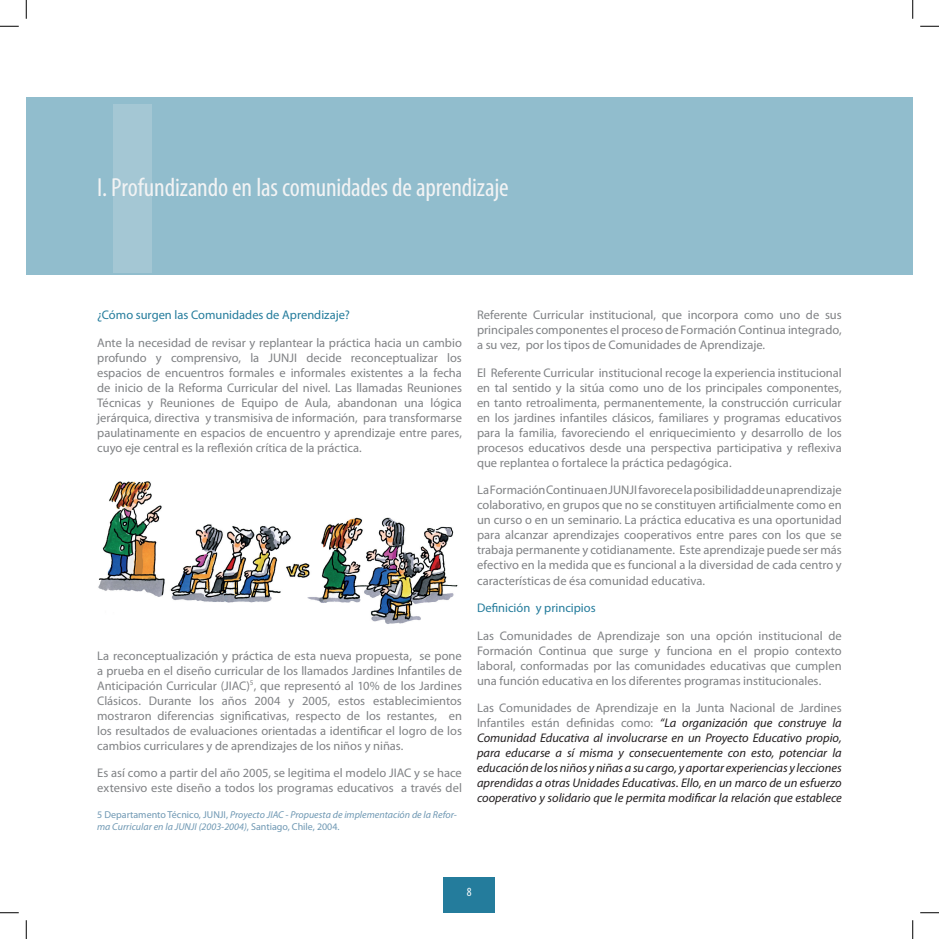
<style>
.page{position:relative;width:939px;height:939px;background:#fff}
.page>*{position:absolute;margin:0;border:0;box-sizing:border-box;transform-origin:0 0}
.t1{font:700 250px "Myriad Pro";color:#f2f3f4}
.t2{font:condensed 26.25px "Myriad Pro";letter-spacing:-.005em;color:#f2f3f4}
.t3{font:12.5px/15px "Myriad Pro";color:#808285;text-align:justify}
.t4{font:italic 12.5px/15px "Myriad Pro";color:#231f20;text-align:justify}
.t5{font:12.5px "Myriad Pro";color:#247c9c}
.t6{font:condensed 12.5px "Myriad Pro";color:#fff}
.t7{font:italic 10px/12px "Myriad Pro";color:#6f98b3}
.s1{font-style:normal}
.s2{font-style:normal;color:#808285}
</style>
<div class="page">
<div style="left:443px;top:877px;width:52px;height:35px;background:#247c9c"></div>
<div style="left:26px;top:97px;width:886px;height:177px;background:#91bdcd"></div>
<img style="left:98px;top:481px;width:360px;height:143px">
<svg style="left:0;top:25px;width:19px;height:2px"></svg>
<svg style="left:920px;top:25px;width:18px;height:2px"></svg>
<svg style="left:0;top:912px;width:19px;height:1px"></svg>
<svg style="left:920px;top:912px;width:18px;height:1px"></svg>
<svg style="left:25px;top:0;width:2px;height:19px"></svg>
<svg style="left:25px;top:920px;width:2px;height:18px"></svg>
<svg style="left:912px;top:0;width:1px;height:19px"></svg>
<svg style="left:912px;top:920px;width:1px;height:18px"></svg>
<h1 class="t1" style="left:97px;top:49px;width:73px">I</h1>
<h2 class="t2" style="left:97px;top:171px;width:413px">I. Profundizando en las comunidades de aprendizaje</h2>
<p class="t5" style="left:97px;top:308px;width:254px">¿Cómo surgen las Comunidades de Aprendizaje?</p>
<p class="t3" style="left:97px;top:335px;width:366px">Ante la necesidad de revisar y replantear la práctica hacia un cambio profundo y comprensivo, la JUNJI decide reconceptualizar los espacios de encuentros formales e informales existentes a la fecha de inicio de la Reforma Curricular del nivel. Las llamadas Reuniones Técnicas y Reuniones de Equipo de Aula, abandonan una lógica jerárquica, directiva y transmisiva de información, para transformarse paulatinamente en espacios de encuentro y aprendizaje entre pares, cuyo eje central es la reflexión crítica de la práctica.</p>
<p class="t3" style="left:97px;top:648px;width:366px">La reconceptualización y práctica de esta nueva propuesta, se pone a prueba en el diseño curricular de los llamados Jardines Infantiles de Anticipación Curricular (JIAC)<sup>5</sup>, que representó al 10% de los Jardines Clásicos. Durante los años 2004 y 2005, estos establecimientos mostraron diferencias significativas, respecto de los restantes, en los resultados de evaluaciones orientadas a identificar el logro de los cambios curriculares y de aprendizajes de los niños y niñas.</p>
<p class="t3" style="left:97px;top:765px;width:366px">Es así como a partir del año 2005, se legitima el modelo JIAC y se hace extensivo este diseño a todos los programas educativos a través del</p>
<p class="t7" style="left:97px;top:808px;width:361px"><span class="s1">5 Departamento Técnico, JUNJI,</span> Proyecto JIAC - Propuesta de implementación de la Refor&shy;ma Curricular en la JUNJI (2003-2004)<span class="s1">, Santiago, Chile, 2004.</span></p>
<p class="t3" style="left:477px;top:308px;width:366px">Referente Curricular institucional, que incorpora como uno de sus principales componentes el proceso de Formación Continua integrado, a su vez, por los tipos de Comunidades de Aprendizaje.</p>
<p class="t3" style="left:477px;top:365px;width:366px">El Referente Curricular institucional recoge la experiencia institucional en tal sentido y la sitúa como uno de los principales componentes, en tanto retroalimenta, permanentemente, la construcción curricular en los jardines infantiles clásicos, familiares y programas educativos para la familia, favoreciendo el enriquecimiento y desarrollo de los procesos educativos desde una perspectiva participativa y reflexiva que replantea o fortalece la práctica pedagógica.</p>
<p class="t3" style="left:477px;top:483px;width:366px">La Formación Continua en JUNJI favorece la posibilidad de un aprendizaje colaborativo, en grupos que no se constituyen artificialmente como en un curso o en un seminario. La práctica educativa es una oportunidad para alcanzar aprendizajes cooperativos entre pares con los que se trabaja permanente y cotidianamente. Este aprendizaje puede ser más efectivo en la medida que es funcional a la diversidad de cada centro y características de ésa comunidad educativa.</p>
<p class="t5" style="left:477px;top:601px;width:120px">Definición y principios</p>
<p class="t3" style="left:477px;top:628px;width:366px">Las Comunidades de Aprendizaje son una opción institucional de Formación Continua que surge y funciona en el propio contexto laboral, conformadas por las comunidades educativas que cumplen una función educativa en los diferentes programas institucionales.</p>
<p class="t4" style="left:477px;top:700px;width:366px"><span class="s2">Las Comunidades de Aprendizaje en la Junta Nacional de Jardines Infantiles están definidas como:</span> “La organización que construye la Comunidad Educativa al involucrarse en un Proyecto Educativo propio, para educarse a sí misma y consecuentemente con esto, potenciar la educación de los niños y niñas a su cargo, y aportar experiencias y lecciones aprendidas a otras Unidades Educativas. Ello, en un marco de un esfuerzo cooperativo y solidario que le permita modificar la relación que establece</p>
<p class="t6" style="left:467px;top:883px;width:6px">8</p>
</div>
